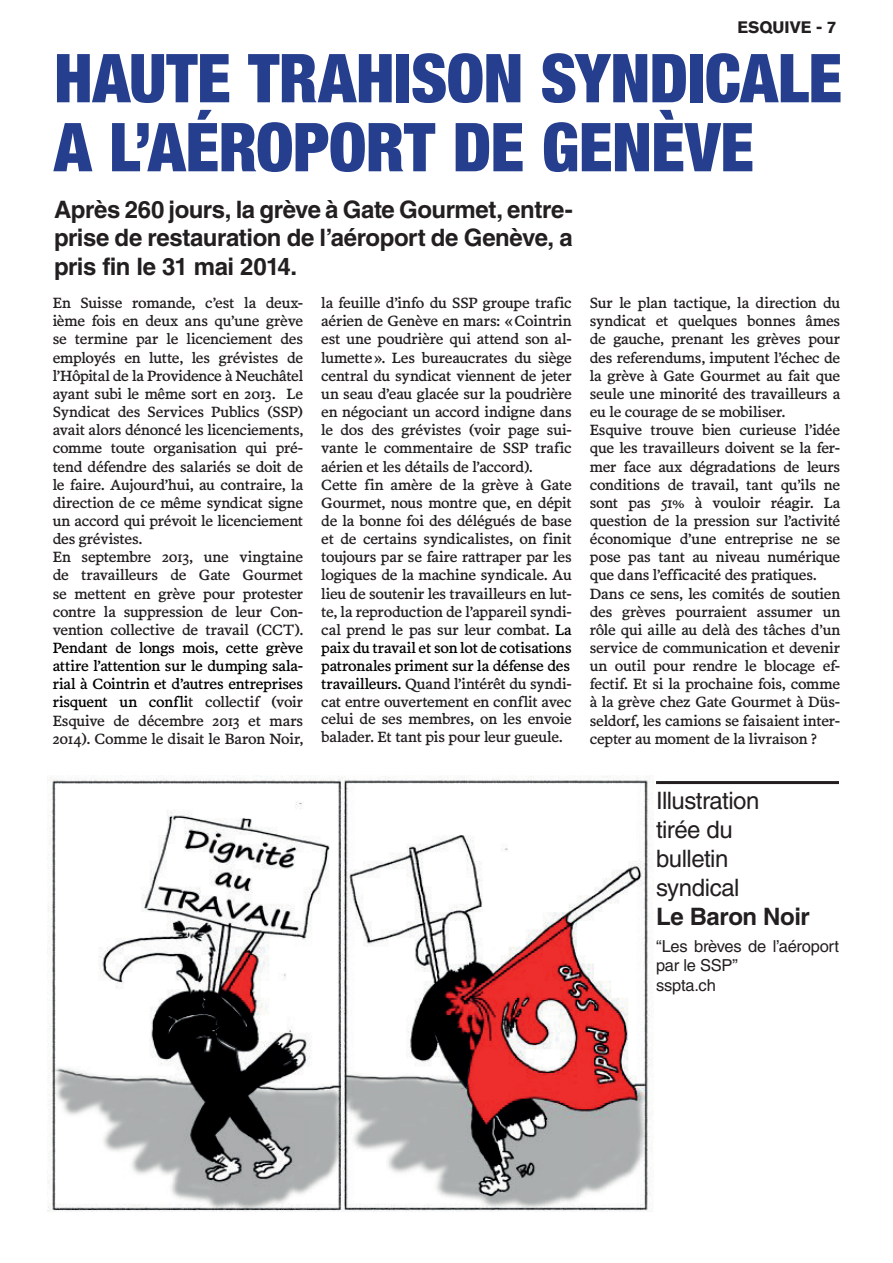
<style>
.page{position:relative;width:893px;height:1263px;background:#fff}
.page>*{position:absolute;margin:0;border:0;box-sizing:border-box;transform-origin:0 0}
.t1{font:900 condensed 67.5px/69px "Helvetica Neue";letter-spacing:-.01em;color:#253f8e}
.t2{font:700 24px/28.8px "Helvetica LT Std";letter-spacing:-.02em;color:#231f20;text-align:justify}
.t3{font:24px/28.8px "Helvetica LT Std";letter-spacing:-.02em;color:#231f20}
.t4{font:16.5px/19.5px "Helvetica LT Std";letter-spacing:-.015em;color:#231f20}
.t5{font:700 16.5px "Akzidenz Grotesk BQ";color:#231f20}
.t6{font:15px/18.1px "Poynter Text Roman Four";letter-spacing:-.015em;color:#231f20}
.t7{font:15px/18.1px "Poynter Text Roman Four";letter-spacing:-.015em;color:#000;text-align:justify}
.s1{color:#231f20}
.s2{color:#000}
</style>
<div class="page">
<img style="left:47px;top:775px;width:624px;height:437px">
<hr style="left:656px;top:781px;width:183px;height:3px;background:#231f20">
<p class="t5" style="left:737px;top:17px;width:101px">ESQUIVE - 7</p>
<h1 class="t1" style="left:54px;top:40px;width:790px">HAUTE TRAHISON SYNDICALE<br>A L’AÉROPORT DE GENÈVE</h1>
<h2 class="t2" style="left:54px;top:194px;width:520px">Après 260 jours, la grève à Gate Gourmet, entre&shy;prise de restauration de l’aéroport de Genève, a pris fin le 31 mai 2014.</h2>
<p class="t6" style="left:53px;top:293px;width:252px">En Suisse romande, c’est la deux&shy;ième fois en deux ans qu’une grève se termine par le licenciement des employés en lutte, les grévistes de l’Hôpital de la Providence à Neuchâtel ayant subi le même sort en 2013. Le Syndicat des Services Publics (SSP) avait alors dénoncé les licenciements, comme toute organisation qui pré&shy;tend défendre des salariés se doit de le faire. Aujourd’hui, au contraire, la direction de ce même syndicat signe un accord qui prévoit le licenciement des grévistes.<br>En septembre 2013, une vingtaine de travailleurs de Gate Gourmet se mettent en grève pour protester contre la suppression de leur Con&shy;vention collective de travail (CCT).</p>
<p class="t7" style="left:53px;top:638px;width:252px">Pendant de longs mois, cette grève attire l’attention sur le dumping sala&shy;rial à Cointrin et d’autres entreprises risquent un confli<span class="s1">t collectif (voir Esquive de décembre 2013 et mars 2014). Comme le disait le Baron Noir,</span></p>
<p class="t6" style="left:590px;top:293px;width:252px">Sur le plan tactique, la direction du syndicat et quelques bonnes âmes de gauche, prenant les grèves pour des referendums, imputent l’échec de la grève à Gate Gourmet au fait que seule une minorité des travailleurs a eu le courage de se mobiliser.<br>Esquive trouve bien curieuse l’idée que les travailleurs doivent se la fer&shy;mer face aux dégradations de leurs conditions de travail, tant qu’ils ne sont pas 51% à vouloir réagir. La question de la pression sur l’activité économique d’une entreprise ne se pose pas tant au niveau numérique que dans l’efficacité des pratiques.<br>Dans ce sens, les comités de soutien des grèves pourraient assumer un rôle qui aille au delà des tâches d’un service de communication et devenir un outil pour rendre le blocage ef&shy;fectif. Et si la prochaine fois, comme à la grève chez Gate Gourmet à Düs&shy;seldorf, les camions se faisaient inter&shy;cepter au moment de la livraison ?</p>
<p class="t6" style="left:321px;top:293px;width:252px">la feuille d’info du SSP groupe trafic aérien de Genève en mars: «Cointrin est une poudrière qui attend son al&shy;lumette». Les bureaucrates du siège central du syndicat viennent de jeter un seau d’eau glacée sur la poudrière en négociant un accord indigne dans le dos des grévistes (voir page sui&shy;vante le commentaire de SSP trafic aérien et les détails de l’accord).<br>Cette fin amère de la grève à Gate Gourmet, nous montre que, en dépit de la bonne foi des délégués de base et de certains syndicalistes, on finit toujours par se faire rattraper par les logiques de la machine syndicale. Au lieu de soutenir les travailleurs en lut&shy;te, la reproduction de l’appareil syndi&shy;cal prend le pas sur leur combat. <span class="s2">La paix du travail et son lot de cotisations patronales priment sur la défense des travailleurs.</span> Quand l’intérêt du syndi&shy;cat entre ouvertement en conflit avec</p>
<p class="t6" style="left:321px;top:709px;width:252px">celui de ses membres, on les envoie balader. Et tant pis pour leur gueule.</p>
<h2 class="t3" style="left:656px;top:786px;width:105px">Illustration tirée du bulletin syndical</h2>
<h2 class="t2" style="left:656px;top:901px;width:155px">Le Baron Noir</h2>
<p class="t4" style="left:656px;top:936px;width:184px">“Les brèves de l’aéroport par le SSP”<br>sspta.ch</p>
</div>
